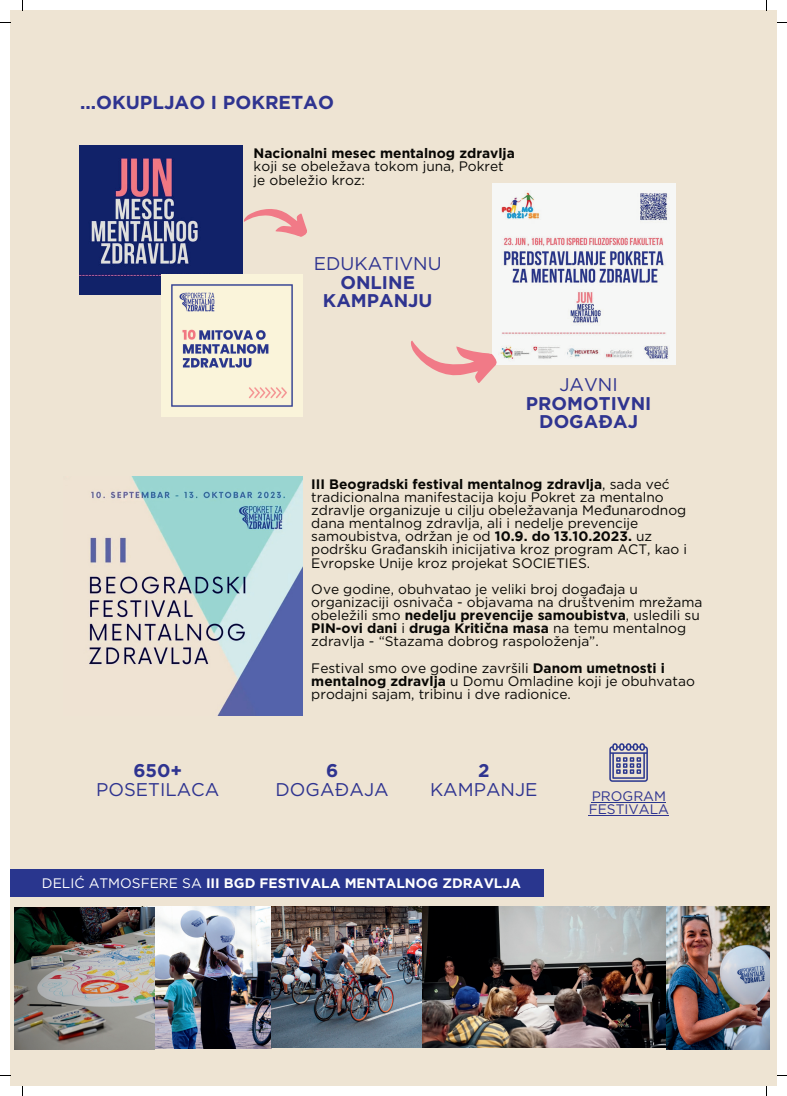
<style>
.page{position:relative;width:787px;height:1096px;background:#fff}
.page>*{position:absolute;margin:0;border:0;box-sizing:border-box;transform-origin:0 0}
.t1{font:700 18.75px "Gotham";color:#2f3490}
.t2{font:18.38px "Gotham";color:#2f3490}
.t3{font:700 18.38px/18.8px "Gotham";color:#2f3490;text-align:center}
.t4{font:13.75px/13.1px "Gotham";color:#080704}
.t5{font:700 13.75px "Gotham";color:#fff}
.t6{font:700 13.75px "Gotham";color:#080704}
.t7{font:13.75px/13.1px "Gotham";color:#2f3490}
.s1{font-weight:700}
.s2{font-weight:400}
</style>
<div class="page">
<div style="left:10px;top:10px;width:767px;height:1076px;background:#eee4d3"></div>
<img style="left:89px;top:476px;width:214px;height:239px">
<img style="left:118px;top:906px;width:651px;height:142px">
<img style="left:15px;top:907px;width:139px;height:142px">
<div style="left:10px;top:869px;width:534px;height:27px;background:#29368e"></div>
<svg style="left:609px;top:743px;width:39px;height:38px"></svg>
<img style="left:80px;top:146px;width:163px;height:149px">
<img style="left:493px;top:184px;width:183px;height:181px">
<svg style="left:411px;top:340px;width:86px;height:43px"></svg>
<svg style="left:244px;top:209px;width:63px;height:28px"></svg>
<img style="left:161px;top:274px;width:142px;height:142px">
<hr style="left:592px;top:801px;width:74px;height:1px;background:#29368e">
<hr style="left:589px;top:814px;width:80px;height:1px;background:#2f3490">
<h1 class="t1" style="left:80px;top:90px;width:255px">...OKUPLJAO I POKRETAO</h1>
<p class="t6" style="left:254px;top:144px;width:263px">Nacionalni mesec mentalnog zdravlja</p>
<p class="t4" style="left:254px;top:160px;width:252px">koji se obeležava tokom juna, Pokret je obeležio kroz:</p>
<h2 class="t2" style="left:314px;top:251px;width:129px">EDUKATIVNU</h2>
<h2 class="t3" style="left:323px;top:272px;width:111px">ONLINE<br>KAMPANJU</h2>
<h2 class="t2" style="left:559px;top:372px;width:60px">JAVNI</h2>
<h2 class="t3" style="left:526px;top:393px;width:127px">PROMOTIVNI<br>DOGAĐAJ</h2>
<h2 class="t3" style="left:133px;top:761px;width:50px">650+</h2>
<h2 class="t2" style="left:96px;top:777px;width:125px">POSETILACA</h2>
<p class="t4" style="left:311px;top:477px;width:377px"><span class="s1">III Beogradski festival mentalnog zdravlja</span>, sada već tradicionalna manifestacija koju Pokret za mentalno zdravlje organizuje u cilju obeležavanja Međunarodnog dana mentalnog zdravlja, ali i nedelje prevencije samoubistva, održan je od <span class="s1">10.9. do 13.10.2023.</span> uz podršku Građanskih inicijativa kroz program ACT, kao i Evropske Unije kroz projekat SOCIETIES.</p>
<p class="t4" style="left:311px;top:582px;width:392px">Ove godine, obuhvatao je veliki broj događaja u organizaciji osnivača - objavama na društvenim mrežama obeležili smo <span class="s1">nedelju prevencije samoubistva</span>, usledili su <span class="s1">PIN-ovi dani</span> i <span class="s1">druga Kritična masa</span> na temu mentalnog zdravlja - “Stazama dobrog raspoloženja”.</p>
<p class="t4" style="left:311px;top:660px;width:385px">Festival smo ove godine završili <span class="s1">Danom umetnosti i mentalnog zdravlja</span> u Domu Omladine koji je obuhvatao prodajni sajam, tribinu i dve radionice.</p>
<h2 class="t3" style="left:326px;top:761px;width:14px">6</h2>
<h2 class="t2" style="left:276px;top:777px;width:115px">DOGAĐAJA</h2>
<h2 class="t3" style="left:478px;top:761px;width:13px">2</h2>
<h2 class="t2" style="left:430px;top:777px;width:109px">KAMPANJE</h2>
<p class="t7" style="left:589px;top:789px;width:82px">PROGRAM<br>FESTIVALA</p>
<p class="t5" style="left:42px;top:873px;width:481px"><span class="s2">DELIĆ ATMOSFERE SA</span> III BGD FESTIVALA MENTALNOG ZDRAVLJA</p>
</div>
